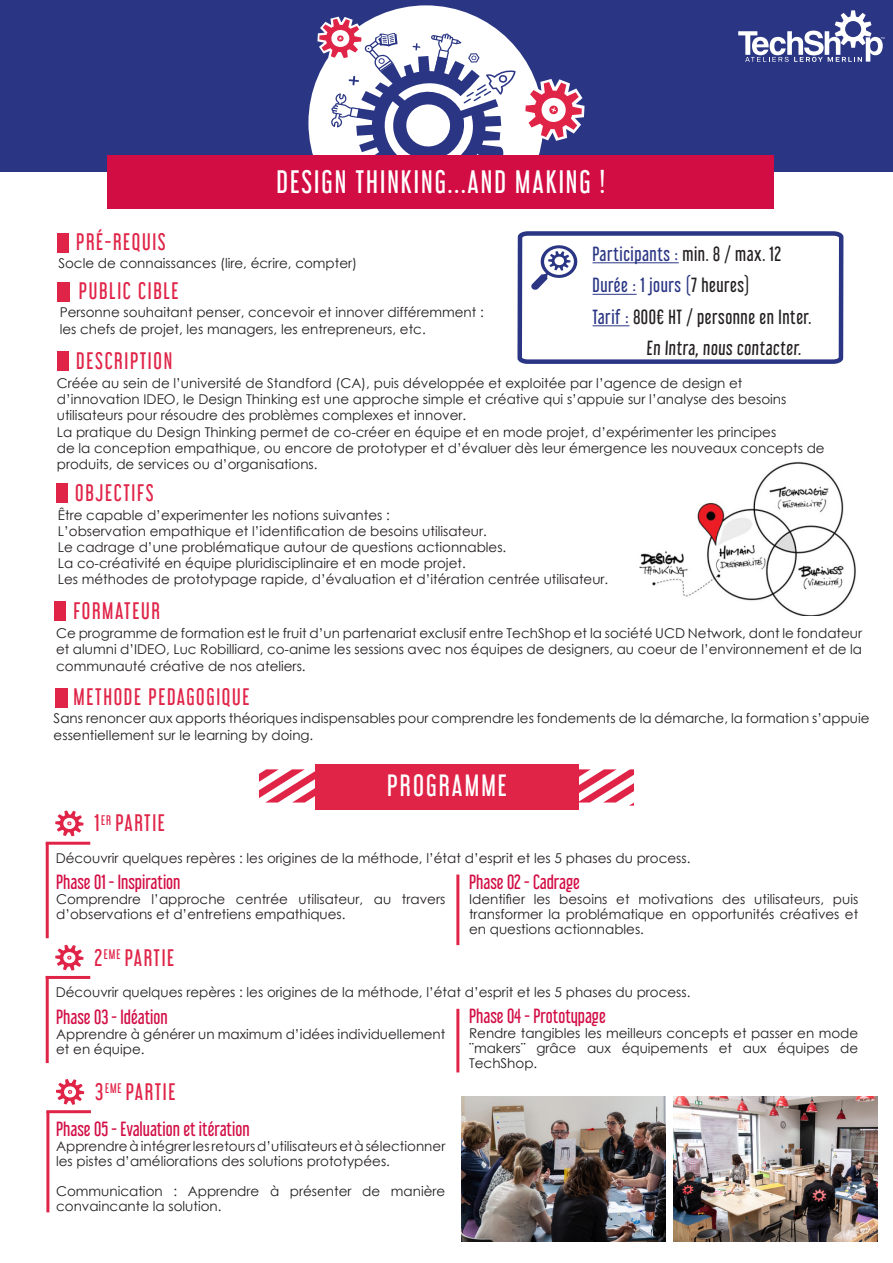
<style>
.page{position:relative;width:893px;height:1263px;background:#fff}
.page>*{position:absolute;margin:0;border:0;box-sizing:border-box;transform-origin:0 0}
.t1{font:28.5px "Libel Suit Rg";letter-spacing:.07em;color:#fff}
.t2{font:27px "Libel Suit Rg";letter-spacing:.08em;color:#fff}
.t3{font:21px "Libel Suit Rg";letter-spacing:.08em;color:#e02448}
.t4{font:18px "Libel Suit Rg";color:#d20d44}
.t5{font:18px "Libel Suit Rg";letter-spacing:.03em;color:#231f20}
.t6{font:18px "Libel Suit Rg";letter-spacing:.03em;color:#2a3684}
.t7{font:13.5px/15px "Century Gothic";color:#231f20}
.s1{color:#231f20}
.s2{color:#2a3684}
</style>
<div class="page">
<div style="left:0;top:0;width:893px;height:171px;background:#2a3684"></div>
<div style="left:308px;top:5px;width:235px;height:235px;background:#fff;border-radius:50%"></div>
<div style="left:108px;top:155px;width:666px;height:53px;background:#d20d44"></div>
<svg style="left:525px;top:79px;width:59px;height:62px"></svg>
<svg style="left:317px;top:17px;width:200px;height:138px"></svg>
<svg style="left:738px;top:10px;width:146px;height:52px"></svg>
<svg style="left:259px;top:769px;width:375px;height:37px"></svg>
<div style="left:314px;top:764px;width:264px;height:45px;background:#e02448"></div>
<div style="left:57px;top:351px;width:11px;height:19px;background:#e02448"></div>
<div style="left:56px;top:483px;width:11px;height:19px;background:#e02448"></div>
<svg style="left:517px;top:231px;width:327px;height:133px;background:#4b5597"></svg>
<svg style="left:520px;top:233px;width:321px;height:129px"></svg>
<hr style="left:592px;top:263px;width:87px;height:1px;background:#2a3684">
<hr style="left:592px;top:294px;width:45px;height:1px;background:#2a3684">
<hr style="left:592px;top:326px;width:37px;height:1px;background:#2a3684">
<div style="left:57px;top:282px;width:13px;height:20px;background:#e02448"></div>
<div style="left:57px;top:234px;width:11px;height:19px;background:#e02448"></div>
<div style="left:54px;top:602px;width:12px;height:19px;background:#e02448"></div>
<svg style="left:55px;top:810px;width:29px;height:27px"></svg>
<hr style="left:46px;top:843px;width:3px;height:95px;background:#e02448">
<hr style="left:46px;top:842px;width:44px;height:3px;background:#e02448">
<hr style="left:456px;top:874px;width:3px;height:71px;background:#e02448">
<div style="left:55px;top:688px;width:13px;height:19px;background:#e02448"></div>
<img style="left:640px;top:461px;width:216px;height:155px">
<svg style="left:55px;top:944px;width:29px;height:27px"></svg>
<hr style="left:46px;top:976px;width:3px;height:87px;background:#e02448">
<hr style="left:46px;top:976px;width:44px;height:3px;background:#e02448">
<hr style="left:456px;top:1009px;width:3px;height:63px;background:#e02448">
<svg style="left:56px;top:1079px;width:29px;height:26px"></svg>
<hr style="left:46px;top:1111px;width:3px;height:101px;background:#e02448">
<hr style="left:46px;top:1110px;width:45px;height:3px;background:#e02448">
<img style="left:461px;top:1096px;width:204px;height:145px">
<img style="left:674px;top:1096px;width:204px;height:145px">
<p class="t1" style="left:276px;top:159px;width:330px">DESIGN THINKING...AND MAKING !</p>
<p class="t3" style="left:76px;top:225px;width:91px">PRÉ-REQUIS</p>
<p class="t7" style="left:58px;top:255px;width:300px">Socle de connaissances (lire, écrire, compter)</p>
<p class="t6" style="left:592px;top:239px;width:190px">Participants : <span class="s1">min. 8 / max. 12</span></p>
<p class="t6" style="left:592px;top:270px;width:159px">Durée : 1 jours (<span class="s1">7 heures)</span></p>
<p class="t5" style="left:592px;top:302px;width:220px"><span class="s2">Tarif :</span> 800€ HT / personne en Inter.</p>
<p class="t5" style="left:646px;top:333px;width:157px">En Intra, nous contacter.</p>
<p class="t3" style="left:79px;top:273px;width:101px">PUBLIC CIBLE</p>
<p class="t7" style="left:60px;top:305px;width:426px">Personne souhaitant penser, concevoir et innover différemment :</p>
<p class="t7" style="left:60px;top:321px;width:368px">les chefs de projet, les managers, les entrepreneurs, etc.</p>
<p class="t3" style="left:76px;top:343px;width:97px">DESCRIPTION</p>
<p class="t7" style="left:57px;top:375px;width:687px">Créée au sein de l’université de Standford (CA), puis développée et exploitée par l’agence de design et</p>
<p class="t7" style="left:57px;top:392px;width:731px">d’innovation IDEO, le Design Thinking est une approche simple et créative qui s’appuie sur l’analyse des besoins</p>
<p class="t7" style="left:57px;top:408px;width:411px">utilisateurs pour résoudre des problèmes complexes et innover.</p>
<p class="t7" style="left:57px;top:424px;width:721px">La pratique du Design Thinking permet de co-créer en équipe et en mode projet, d’expérimenter les principes</p>
<p class="t7" style="left:57px;top:440px;width:769px">de la conception empathique, ou encore de prototyper et d’évaluer dès leur émergence les nouveaux concepts de</p>
<p class="t7" style="left:57px;top:456px;width:262px">produits, de services ou d’organisations.</p>
<p class="t3" style="left:75px;top:475px;width:80px">OBJECTIFS</p>
<p class="t7" style="left:58px;top:507px;width:334px">Être capable d’experimenter les notions suivantes :</p>
<p class="t7" style="left:58px;top:523px;width:431px">L’observation empathique et l’identification de besoins utilisateur.</p>
<p class="t7" style="left:58px;top:539px;width:450px">Le cadrage d’une problématique autour de questions actionnables.</p>
<p class="t7" style="left:58px;top:556px;width:409px">La co-créativité en équipe pluridisciplinaire et en mode projet.</p>
<p class="t7" style="left:58px;top:572px;width:552px">Les méthodes de prototypage rapide, d’évaluation et d’itération centrée utilisateur.</p>
<p class="t3" style="left:73px;top:594px;width:88px">FORMATEUR</p>
<p class="t7" style="left:56px;top:625px;width:807px;line-height:16.2px;text-align:justify">Ce programme de formation est le fruit d’un partenariat exclusif entre TechShop et la société UCD Network, dont le fondateur et alumni d’IDEO, Luc Robilliard, co-anime les sessions avec nos équipes de designers, au coeur de l’environnement et de la communauté créative de nos ateliers.</p>
<p class="t3" style="left:74px;top:679px;width:177px">METHODE PEDAGOGIQUE</p>
<p class="t7" style="left:54px;top:710px;width:817px;line-height:16.2px">Sans renoncer aux apports théoriques indispensables pour comprendre les fondements de la démarche, la formation s’appuie essentiellement sur le learning by doing.</p>
<p class="t3" style="left:95px;top:806px;width:72px">1<sup>ER</sup> PARTIE</p>
<p class="t2" style="left:387px;top:763px;width:121px">PROGRAMME</p>
<p class="t7" style="left:56px;top:850px;width:636px">Découvrir quelques repères : les origines de la méthode, l’état d’esprit et les 5 phases du process.</p>
<p class="t4" style="left:56px;top:868px;width:126px">Phase 01 - Inspiration</p>
<p class="t7" style="left:56px;top:892px;width:391px">Comprendre l’approche centrée utilisateur, au travers d’observations et d’entretiens empathiques.</p>
<p class="t3" style="left:95px;top:940px;width:81px">2<sup>EME</sup> PARTIE</p>
<p class="t4" style="left:469px;top:867px;width:112px">Phase 02 - Cadrage</p>
<p class="t7" style="left:469px;top:891px;width:391px;text-align:justify">Identifier les besoins et motivations des utilisateurs, puis transformer la problématique en opportunités créatives et en questions actionnables.</p>
<p class="t7" style="left:56px;top:984px;width:636px">Découvrir quelques repères : les origines de la méthode, l’état d’esprit et les 5 phases du process.</p>
<p class="t4" style="left:56px;top:1002px;width:113px">Phase 03 - Idéation</p>
<p class="t7" style="left:56px;top:1026px;width:391px">Apprendre à générer un maximum d’idées individuellement et en équipe.</p>
<p class="t3" style="left:95px;top:1075px;width:82px">3<sup>EME</sup> PARTIE</p>
<p class="t4" style="left:56px;top:1114px;width:195px">Phase 05 - Evaluation et itération</p>
<p class="t7" style="left:56px;top:1138px;width:391px">Apprendre à intégrer les retours d’utilisateurs et à sélectionner les pistes d’améliorations des solutions prototypées.</p>
<p class="t7" style="left:56px;top:1183px;width:391px">Communication : Apprendre à présenter de manière convaincante la solution.</p>
<p class="t4" style="left:469px;top:1001px;width:138px">Phase 04 - Prototypage</p>
<p class="t7" style="left:469px;top:1025px;width:391px;text-align:justify">Rendre tangibles les meilleurs concepts et passer en mode ¨makers¨ grâce aux équipements et aux équipes de TechShop.</p>
</div>
